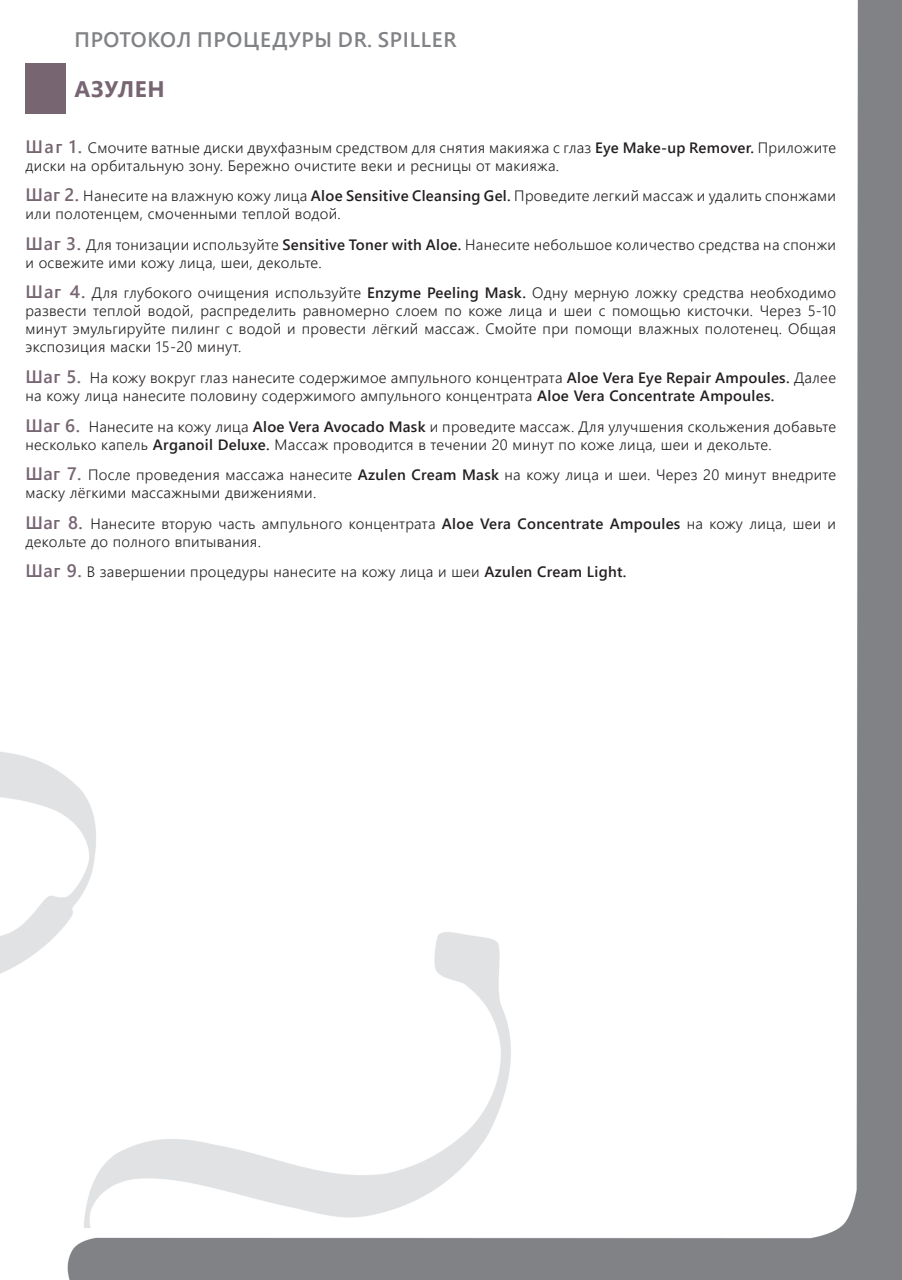
<style>
.page{position:relative;width:902px;height:1280px;background:#fff}
.page>*{position:absolute;margin:0;border:0;box-sizing:border-box;transform-origin:0 0}
.Name{font:700 22.5px "Segoe UI";letter-spacing:.03em;color:#776572}
.Name-2{font:600 21px "Segoe UI";letter-spacing:.035em;color:#808285}
.t1{font:300 15px/18px "Segoe UI";letter-spacing:.02em;color:#231f20}
.s1{font-weight:600;font-size:18px;color:#776572}
.s2{font-weight:600}
</style>
<div class="page">
<img style="left:0;top:0;width:901px;height:1280px">
<div style="left:26px;top:63px;width:40px;height:51px;background:#776572"></div>
<div style="left:851px;top:1236px;width:24px;height:20px;background:#808285"></div>
<p class="Name-2" style="left:74px;top:19px;width:383px">ПРОТОКОЛ ПРОЦЕДУРЫ DR. SPILLER</p>
<p class="Name" style="left:75px;top:67px;width:92px">АЗУЛЕН</p>
<p class="t1" style="left:26px;top:137px;width:812px"><span class="s1">Шаг 1.</span> Смочите ватные диски двухфазным средством для снятия макияжа с глаз <span class="s2">Eye Make-up Remover.</span> Приложите диски на орбитальную зону. Бережно очистите веки и ресницы от макияжа.</p>
<p class="t1" style="left:26px;top:185px;width:812px"><span class="s1">Шаг 2.</span> Нанесите на влажную кожу лица <span class="s2">Aloe Sensitive Cleansing Gel.</span> Проведите легкий массаж и удалить спонжами или полотенцем, смоченными теплой водой.</p>
<p class="t1" style="left:26px;top:234px;width:812px"><span class="s1">Шаг 3.</span> Для тонизации используйте <span class="s2">Sensitive Toner with Aloe.</span> Нанесите небольшое количество средства на спонжи и освежите ими кожу лица, шеи, декольте.</p>
<p class="t1" style="left:26px;top:283px;width:812px;text-align:justify"><span class="s1">Шаг 4.</span> Для глубокого очищения используйте <span class="s2">Enzyme Peeling Mask.</span> Одну мерную ложку средства необходимо развести теплой водой, распределить равномерно слоем по коже лица и шеи с помощью кисточки. Через 5-10 минут эмульгируйте пилинг с водой и провести лёгкий массаж. Смойте при помощи влажных полотенец. Общая экспозиция маски 15-20 минут.</p>
<p class="t1" style="left:26px;top:367px;width:812px"><span class="s1">Шаг 5.</span> На кожу вокруг глаз нанесите содержимое ампульного концентрата <span class="s2">Aloe Vera Eye Repair Ampoules.</span> Далее на кожу лица нанесите половину содержимого ампульного концентрата <span class="s2">Aloe Vera Concentrate Ampoules.</span></p>
<p class="t1" style="left:26px;top:416px;width:812px"><span class="s1">Шаг 6.</span> Нанесите на кожу лица <span class="s2">Aloe Vera Avocado Mask</span> и проведите массаж. Для улучшения скольжения добавьте несколько капель <span class="s2">Arganoil Deluxe.</span> Массаж проводится в течении 20 минут по коже лица, шеи и декольте.</p>
<p class="t1" style="left:26px;top:464px;width:812px"><span class="s1">Шаг 7.</span> После проведения массажа нанесите <span class="s2">Azulen Cream Mask</span> на кожу лица и шеи. Через 20 минут внедрите маску лёгкими массажными движениями.</p>
<p class="t1" style="left:26px;top:513px;width:812px"><span class="s1">Шаг 8.</span> Нанесите вторую часть ампульного концентрата <span class="s2">Aloe Vera Concentrate Ampoules</span> на кожу лица, шеи и декольте до полного впитывания.</p>
<p class="t1" style="left:26px;top:562px;width:602px"><span class="s1">Шаг 9.</span> В завершении процедуры нанесите на кожу лица и шеи <span class="s2">Azulen Cream Light.</span></p>
</div>
